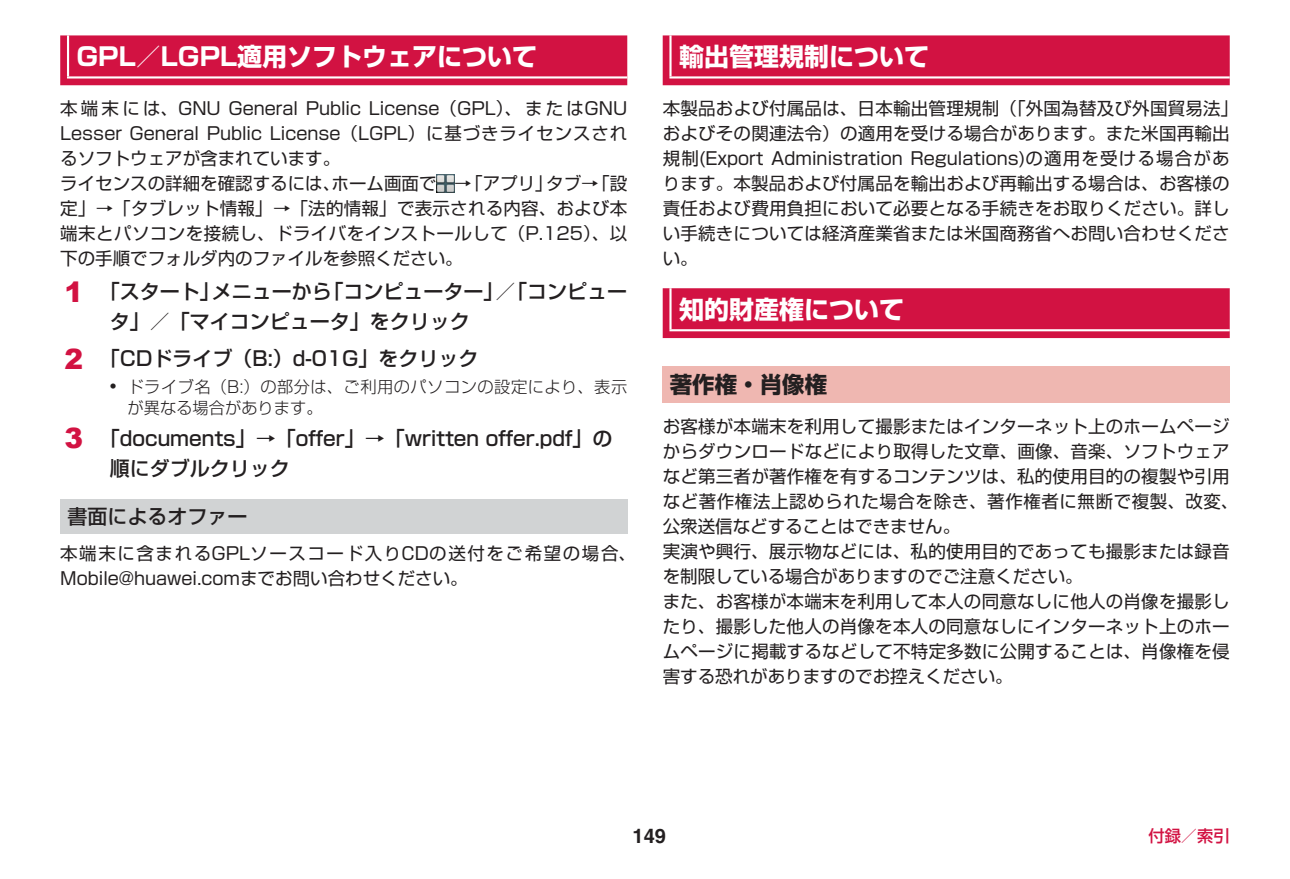
<style>
.page{position:relative;width:1290px;height:879px;background:#fff}
.page>*{position:absolute;margin:0;border:0;box-sizing:border-box;transform-origin:0 0}
.t1{font:25px "Shin Go Pro Bold 90 msp RKSJ H";color:#fff}
.t2{font:22.5px "Shin Go Pro Bold 90 msp RKSJ H";color:#231f20}
.t3{font:20px/30px "Shin Go Pro Medium 90 msp RKSJ H";color:#231f20}
.t4{font:700 20px "Helvetica";color:#231f20}
.t5{font:17.5px/25px "Shin Go Pro Regular 90 msp RKSJ H";letter-spacing:.015em;color:#231f20}
.t6{font:16.25px/21.2px "Shin Go Pro Light 90 msp RKSJ H";letter-spacing:.03em;color:#231f20}
.t7{font:16.25px "Shin Go Pro Medium 90 msp RKSJ H";color:#d21242}
.s1{font-family:"Arial";font-weight:900;font-size:28px;color:#d21242}
.s2{font-family:"Shin Go Pro Ultra 90 msp RKSJ H";font-size:22.75px}
</style>
<div class="page">
<div style="left:60px;top:35px;width:567px;height:50px;background:#d21242"></div>
<hr style="left:67px;top:35px;width:2px;height:41px;background:#fff">
<hr style="left:67px;top:76px;width:560px;height:3px;background:#fff">
<img style="left:436px;top:174px;width:18px;height:18px">
<div style="left:60px;top:499px;width:567px;height:35px;background:#d1d3d4"></div>
<div style="left:663px;top:35px;width:567px;height:50px;background:#d21242"></div>
<hr style="left:669px;top:35px;width:2px;height:41px;background:#fff">
<hr style="left:669px;top:76px;width:561px;height:3px;background:#fff">
<div style="left:663px;top:288px;width:567px;height:50px;background:#d21242"></div>
<hr style="left:669px;top:288px;width:2px;height:41px;background:#fff">
<hr style="left:669px;top:329px;width:561px;height:2px;background:#fff">
<div style="left:663px;top:366px;width:567px;height:37px;background:#efb7b1"></div>
<h1 class="t1" style="left:77px;top:47px;width:462px">GPL／LGPL適用ソフトウェアについて</h1>
<p class="t5" style="left:60px;top:98px;width:568px">本端末には、GNU General Public License（GPL）、またはGNU Lesser General Public License（LGPL）に基づきライセンスされるソフトウェアが含まれています。<br>ライセンスの詳細を確認するには、ホーム画面で →「アプリ」タブ→「設定」→「タブレット情報」→「法的情報」で表示される内容、および本端末とパソコンを接続し、ドライバをインストールして（P. 125）、以下の手順でフォルダ内のファイルを参照ください。</p>
<p class="t3" style="left:110px;top:279px;width:519px;text-indent:-45px"><span class="s1">1</span> 「スタート」メニューから「コンピューター」／「コンピュータ」／「マイコンピュータ」をクリック</p>
<p class="t3" style="left:64px;top:346px;width:415px"><span class="s1">2</span> 「CDドライブ（B:）d-01G」をクリック</p>
<p class="t6" style="left:128px;top:378px;width:501px;text-indent:-18px"><span class="s2">·</span> ドライブ名（B:）の部分は、ご利用のパソコンの設定により、表示が異なる場合があります。</p>
<p class="t3" style="left:110px;top:426px;width:504px;text-indent:-45px"><span class="s1">3</span> 「documents」→「offer」→「written offer.pdf」の順にダブルクリック</p>
<p class="t3" style="left:67px;top:504px;width:181px">書面によるオファー</p>
<p class="t5" style="left:60px;top:543px;width:577px">本端末に含まれるGPLソースコード入りCDの送付をご希望の場合、<br>Mobile@huawei.comまでお問い合わせください。</p>
<h1 class="t1" style="left:679px;top:47px;width:251px">輸出管理規制について</h1>
<p class="t5" style="left:663px;top:98px;width:577px">本製品および付属品は、日本輸出管理規制（「外国為替及び外国貿易法」およびその関連法令）の適用を受ける場合があります。また米国再輸出規制(Export Administration Regulations)の適用を受ける場合があります。本製品および付属品を輸出および再輸出する場合は、お客様の責任および費用負担において必要となる手続きをお取りください。詳しい手続きについては経済産業省または米国商務省へお問い合わせください。</p>
<h1 class="t1" style="left:679px;top:300px;width:226px">知的財産権について</h1>
<p class="t2" style="left:670px;top:376px;width:159px">著作権・肖像権</p>
<p class="t5" style="left:663px;top:416px;width:577px">お客様が本端末を利用して撮影またはインターネット上のホームページからダウンロードなどにより取得した文章、画像、音楽、ソフトウェアなど第三者が著作権を有するコンテンツは、私的使用目的の複製や引用など著作権法上認められた場合を除き、著作権者に無断で複製、改変、公衆送信などすることはできません。<br>実演や興行、展示物などには、私的使用目的であっても撮影または録音を制限している場合がありますのでご注意ください。<br>また、お客様が本端末を利用して本人の同意なしに他人の肖像を撮影したり、撮影した他人の肖像を本人の同意なしにインターネット上のホームページに掲載するなどして不特定多数に公開することは、肖像権を侵害する恐れがありますのでお控えください。</p>
<p class="t4" style="left:632px;top:828px;width:35px">149</p>
<p class="t7" style="left:1148px;top:829px;width:83px">付録／索引</p>
</div>
